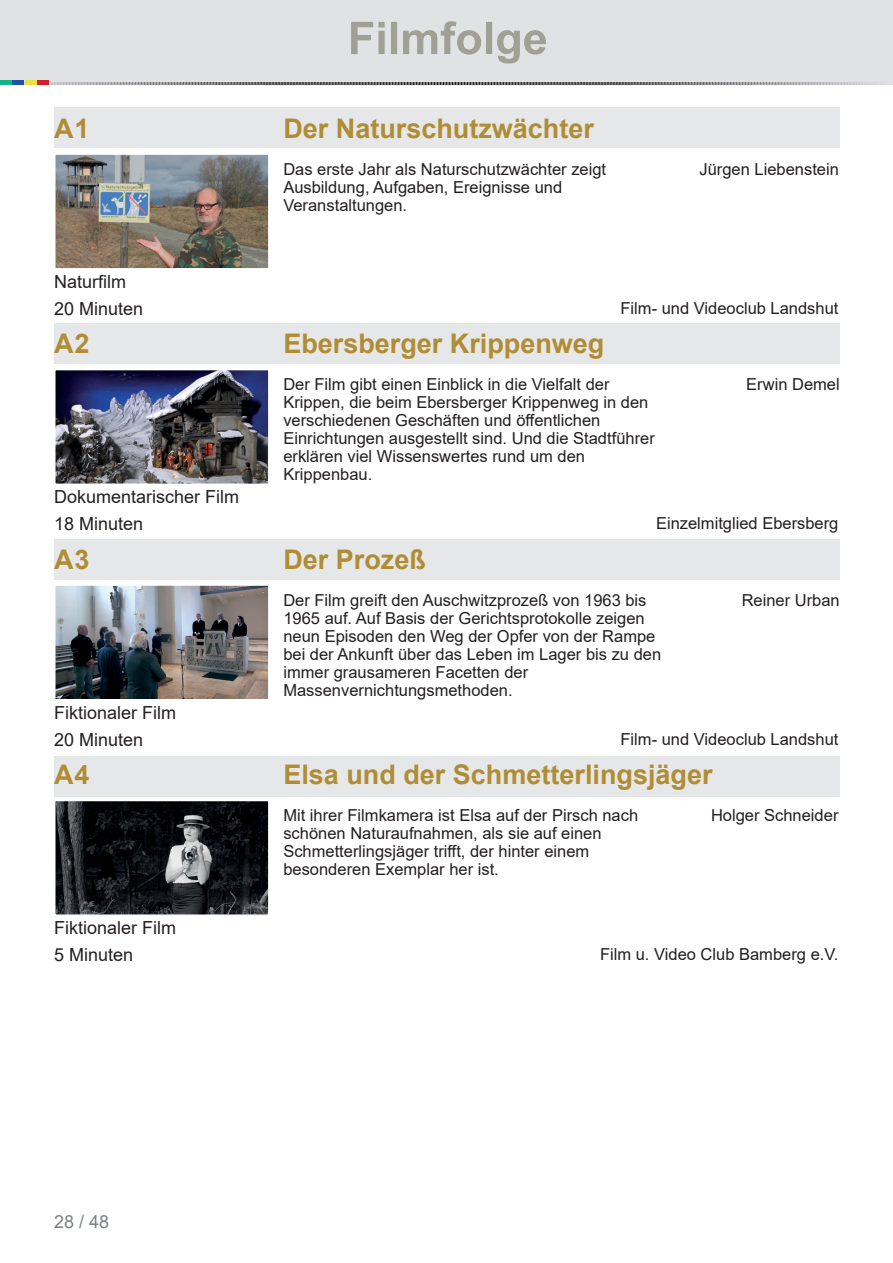
<style>
.page{position:relative;width:893px;height:1263px;background:#fff}
.page>*{position:absolute;margin:0;border:0;box-sizing:border-box;transform-origin:0 0}
.t1{font:700 27px "Arial";color:#b08d35}
.t2{font:18px "Arial";color:#231f20}
.t3{font:18px "Arial";color:#7d8082}
.Absatzformat_2{font:16.5px/18px "Arial";color:#231f20}
</style>
<div class="page">
<div style="left:0;top:0;width:893px;height:85px;background:#e1e2e4"></div>
<svg style="left:11px;top:81px;width:882px;height:5px"></svg>
<div style="left:0;top:80px;width:11px;height:5px;background:#12b58b"></div>
<div style="left:13px;top:80px;width:11px;height:5px;background:#1e53a4"></div>
<div style="left:25px;top:80px;width:11px;height:5px;background:#e8e341"></div>
<div style="left:38px;top:80px;width:11px;height:5px;background:#d21f2d"></div>
<svg style="left:351px;top:21px;width:195px;height:43px"></svg>
<div style="left:54px;top:108px;width:785px;height:40px;background:#e6e7e9"></div>
<div style="left:54px;top:323px;width:785px;height:41px;background:#e6e7e9"></div>
<div style="left:54px;top:540px;width:785px;height:40px;background:#e6e7e9"></div>
<div style="left:54px;top:756px;width:785px;height:40px;background:#e6e7e9"></div>
<img style="left:57px;top:156px;width:210px;height:111px">
<div style="left:54px;top:153px;width:216px;height:117px;border:2px solid #fff"></div>
<img style="left:57px;top:372px;width:210px;height:110px">
<div style="left:54px;top:369px;width:216px;height:116px;border:2px solid #fff"></div>
<img style="left:57px;top:587px;width:210px;height:110px">
<div style="left:54px;top:584px;width:216px;height:116px;border:2px solid #fff"></div>
<img style="left:57px;top:803px;width:210px;height:110px">
<div style="left:54px;top:800px;width:216px;height:116px;border:2px solid #fff"></div>
<p class="t1" style="left:54px;top:109px;width:37px">A 1</p>
<p class="t1" style="left:283px;top:109px;width:312px">Der Naturschutzwächter</p>
<p class="Absatzformat_2" style="left:283px;top:160px;width:324px">Das erste Jahr als Naturschutzwächter zeigt</p>
<p class="Absatzformat_2" style="left:283px;top:178px;width:280px">Ausbildung, Aufgaben, Ereignisse und</p>
<p class="Absatzformat_2" style="left:283px;top:196px;width:125px">Veranstaltungen.</p>
<p class="Absatzformat_2" style="left:699px;top:160px;width:141px">Jürgen Liebenstein</p>
<p class="t2" style="left:54px;top:269px;width:73px">Naturfilm</p>
<p class="t2" style="left:54px;top:296px;width:91px">20 Minuten</p>
<p class="t1" style="left:54px;top:325px;width:37px">A 2</p>
<p class="t1" style="left:283px;top:325px;width:323px">Ebersberger Krippenweg</p>
<p class="Absatzformat_2" style="left:620px;top:299px;width:219px">Film- und Videoclub Landshut</p>
<p class="t2" style="left:54px;top:484px;width:187px">Dokumentarischer Film</p>
<p class="t2" style="left:54px;top:512px;width:91px">18 Minuten</p>
<p class="t1" style="left:54px;top:540px;width:37px">A 3</p>
<p class="t2" style="left:54px;top:700px;width:124px">Fiktionaler Film</p>
<p class="t2" style="left:54px;top:727px;width:91px">20 Minuten</p>
<p class="t1" style="left:54px;top:756px;width:37px">A 4</p>
<p class="t2" style="left:54px;top:915px;width:124px">Fiktionaler Film</p>
<p class="t2" style="left:54px;top:943px;width:81px">5 Minuten</p>
<p class="Absatzformat_2" style="left:283px;top:375px;width:328px">Der Film gibt einen Einblick in die Vielfalt der</p>
<p class="Absatzformat_2" style="left:746px;top:375px;width:95px">Erwin Demel</p>
<p class="Absatzformat_2" style="left:283px;top:393px;width:366px">Krippen, die beim Ebersberger Krippenweg in den verschiedenen Geschäften und öffentlichen</p>
<p class="Absatzformat_2" style="left:283px;top:429px;width:373px">Einrichtungen ausgestellt sind. Und die Stadtführer erklären viel Wissenswertes rund um den</p>
<p class="Absatzformat_2" style="left:283px;top:465px;width:90px">Krippenbau.</p>
<p class="Absatzformat_2" style="left:656px;top:514px;width:184px">Einzelmitglied Ebersberg</p>
<p class="t1" style="left:283px;top:540px;width:144px">Der Prozeß</p>
<p class="Absatzformat_2" style="left:283px;top:591px;width:365px">Der Film greift den Auschwitzprozeß von 1963 bis</p>
<p class="Absatzformat_2" style="left:742px;top:591px;width:100px">Reiner Urban</p>
<p class="Absatzformat_2" style="left:283px;top:609px;width:379px">1965 auf. Auf Basis der Gerichtsprotokolle zeigen neun Episoden den Weg der Opfer von der Rampe bei der Ankunft über das Leben im Lager bis zu den immer grausameren Facetten der</p>
<p class="Absatzformat_2" style="left:283px;top:681px;width:231px">Massenvernichtungsmethoden.</p>
<p class="Absatzformat_2" style="left:620px;top:730px;width:219px">Film- und Videoclub Landshut</p>
<p class="t1" style="left:283px;top:756px;width:431px">Elsa und der Schmetterlingsjäger</p>
<p class="Absatzformat_2" style="left:283px;top:806px;width:356px">Mit ihrer Filmkamera ist Elsa auf der Pirsch nach</p>
<p class="Absatzformat_2" style="left:711px;top:806px;width:129px">Holger Schneider</p>
<p class="Absatzformat_2" style="left:283px;top:824px;width:320px">schönen Naturaufnahmen, als sie auf einen<br>Schmetterlingsjäger trifft, der hinter einem</p>
<p class="Absatzformat_2" style="left:283px;top:860px;width:217px">besonderen Exemplar her ist.</p>
<p class="Absatzformat_2" style="left:600px;top:945px;width:240px">Film u. Video Club Bamberg e.V.</p>
<p class="t3" style="left:54px;top:1210px;width:57px">28 / 48</p>
</div>
